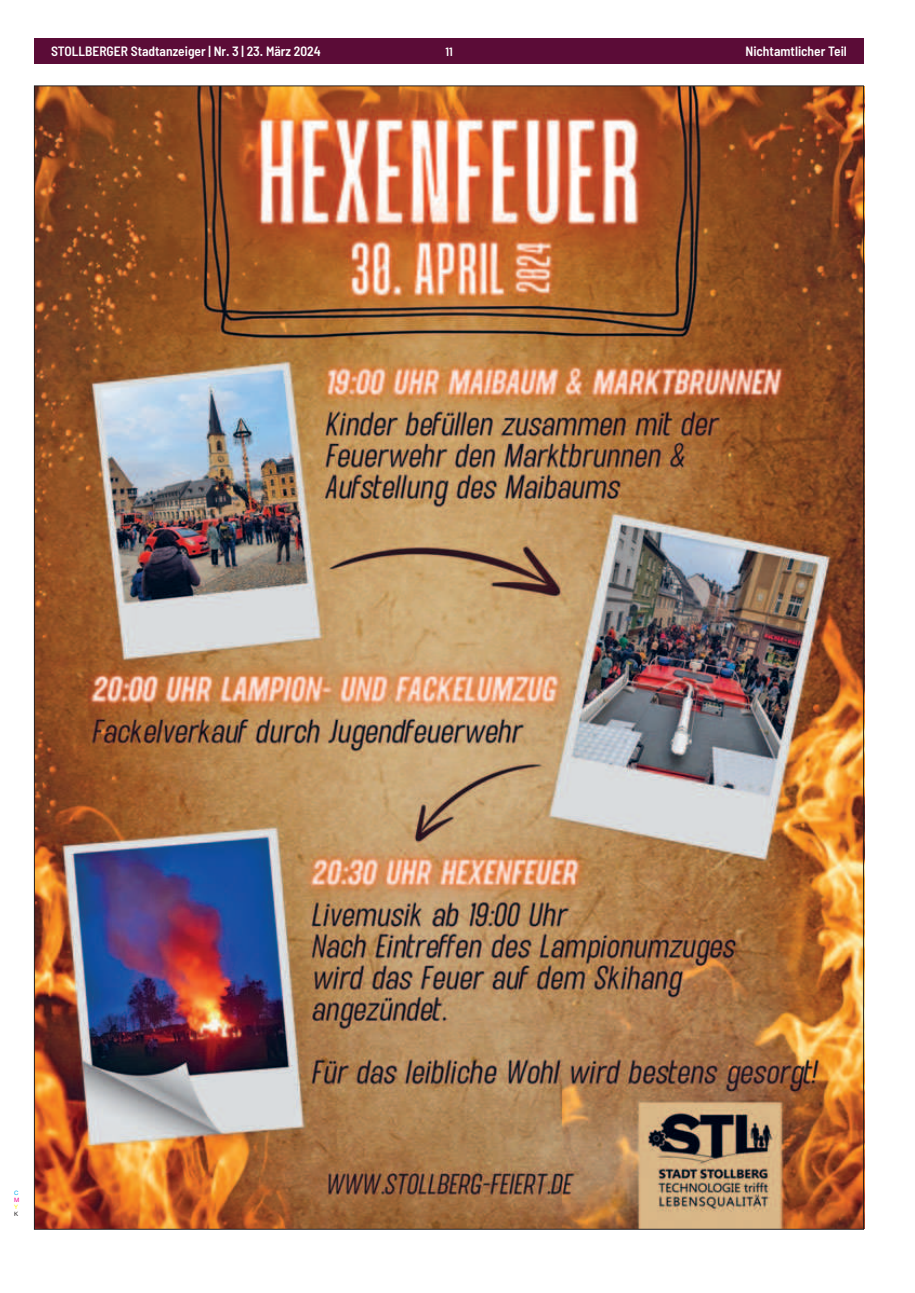
<style>
.page{position:relative;width:915px;height:1293px;background:#fff}
.page>*{position:absolute;margin:0;border:0;box-sizing:border-box;transform-origin:0 0}
.t1{font:600 semi-condensed 13.5px "Barlow";color:#fff}
.t2{font:600 semi-condensed 12px "Barlow";color:#fff}
.t3{font:6px "Helvetica Neue";color:#00aeef}
.t4{font:6px "Helvetica Neue";color:#ed028c}
.t5{font:6px "Helvetica Neue";color:#fff101}
.t6{font:6px "Helvetica Neue";color:#231f20}
</style>
<div class="page">
<div style="left:34px;top:38px;width:829px;height:26px;background:#5b0c37"></div>
<img style="left:36px;top:87px;width:825px;height:1140px">
<p class="t1" style="left:51px;top:46px;width:271px">STOLLBERGER Stadtanzeiger | Nr. 3 | 23. März 2024</p>
<p class="t2" style="left:445px;top:47px;width:9px">11</p>
<p class="t1" style="left:745px;top:46px;width:103px">Nichtamtlicher Teil</p>
<p class="t3" style="left:14px;top:1189px;width:6px">C</p>
<p class="t4" style="left:14px;top:1197px;width:7px">M</p>
<p class="t5" style="left:14px;top:1204px;width:5px">Y</p>
<p class="t6" style="left:14px;top:1211px;width:6px">K</p>
</div>
